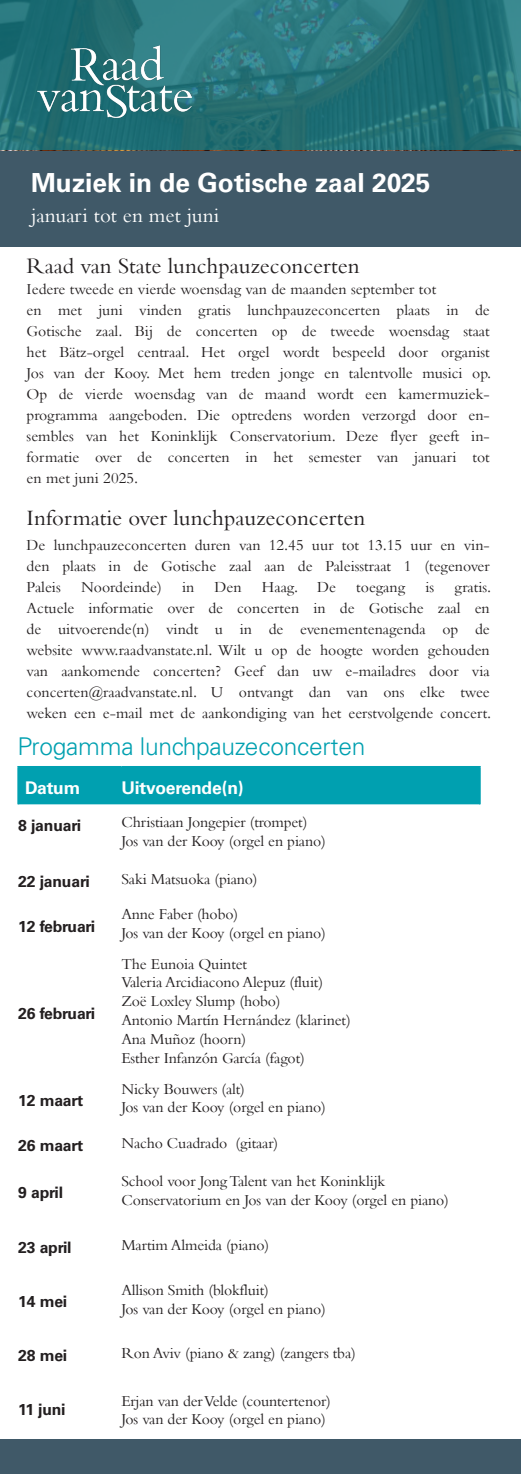
<style>
.page{position:relative;width:521px;height:1474px;background:#fff}
.page>*{position:absolute;margin:0;border:0;box-sizing:border-box;transform-origin:0 0}
.RVS_Titel_concert{font:700 26.25px "Univers LT Std";color:#fff}
.t1{font:300 24.5px "Univers LT Std";letter-spacing:-.01em;color:#00a0b0}
.RVS_Broodtekst_concert{font:22.75px "Bembo";color:#231f20}
.RVS_Subtitel_concert{font:21px "Bembo";color:#fff}
.t2{font:700 17.5px "Univers LT Std";letter-spacing:-.01em;color:#fff}
.RVS_Broodtekst_concert-2{font:15.75px/21px "Bembo";color:#231f20}
.t3{font:700 15.75px "Univers LT Std";letter-spacing:-.01em;color:#231f20}
</style>
<div class="page">
<div style="left:0;top:148px;width:521px;height:99px;background:#405968"></div>
<div style="left:19px;top:767px;width:460px;height:37px;background:#00a0b0"></div>
<hr style="left:17px;top:766px;width:104px;height:1px;background:#00a0b0">
<hr style="left:17px;top:767px;width:2px;height:37px;background:#00a0b0">
<hr style="left:121px;top:766px;width:360px;height:1px;background:#00a0b0">
<hr style="left:479px;top:767px;width:2px;height:37px;background:#00a0b0">
<div style="left:0;top:1439px;width:521px;height:34px;background:#405968"></div>
<svg style="left:0;top:0;width:521px;height:150px;background:#257278"></svg>
<img style="left:33px;top:43px;width:163px;height:76px">
<p class="RVS_Titel_concert" style="left:31px;top:167px;width:401px">Muziek in de Gotische zaal 2025</p>
<p class="RVS_Subtitel_concert" style="left:31px;top:202px;width:190px">januari tot en met juni</p>
<p class="RVS_Broodtekst_concert" style="left:27px;top:252px;width:334px">Raad van State lunchpauzeconcerten</p>
<p class="RVS_Broodtekst_concert-2" style="left:27px;top:278px;width:411px">Iedere tweede en vierde woensdag van de maanden september tot</p>
<p class="RVS_Broodtekst_concert-2" style="left:27px;top:299px;width:465px">en met juni vinden gratis lunchpauzeconcerten plaats in de</p>
<p class="RVS_Broodtekst_concert-2" style="left:27px;top:320px;width:465px">Gotische zaal. Bij de concerten op de tweede woensdag staat het Bätz-orgel centraal. Het orgel wordt bespeeld door organist</p>
<p class="RVS_Broodtekst_concert-2" style="left:27px;top:362px;width:466px">Jos van der Kooy. Met hem treden jonge en talentvolle musici op.</p>
<p class="RVS_Broodtekst_concert-2" style="left:27px;top:383px;width:465px;text-align:justify">Op de vierde woensdag van de maand wordt een kamermuziek&shy;programma aangeboden. Die optredens worden verzorgd door en&shy;sembles van het Koninklijk Conservatorium. Deze flyer geeft in&shy;formatie over de concerten in het semester van januari tot</p>
<p class="RVS_Broodtekst_concert-2" style="left:27px;top:467px;width:113px">en met juni 2025.</p>
<p class="RVS_Broodtekst_concert" style="left:27px;top:504px;width:340px">Informatie over lunchpauzeconcerten</p>
<p class="RVS_Broodtekst_concert-2" style="left:27px;top:534px;width:465px">De lunchpauzeconcerten duren van 12.45 uur tot 13.15 uur en vin&shy;den plaats in de Gotische zaal aan de Paleisstraat 1 (tegenover</p>
<p class="RVS_Broodtekst_concert-2" style="left:27px;top:576px;width:36px">Paleis</p>
<p class="RVS_Broodtekst_concert-2" style="left:81px;top:576px;width:82px">Noordeinde)</p>
<p class="RVS_Broodtekst_concert-2" style="left:182px;top:576px;width:14px">in</p>
<p class="RVS_Broodtekst_concert-2" style="left:215px;top:576px;width:29px">Den</p>
<p class="RVS_Broodtekst_concert-2" style="left:262px;top:576px;width:75px">Haag. De</p>
<p class="RVS_Broodtekst_concert-2" style="left:356px;top:576px;width:50px">toegang</p>
<p class="RVS_Broodtekst_concert-2" style="left:425px;top:576px;width:10px">is</p>
<p class="RVS_Broodtekst_concert-2" style="left:454px;top:576px;width:38px">gratis.</p>
<p class="RVS_Broodtekst_concert-2" style="left:27px;top:597px;width:465px">Actuele informatie over de concerten in de Gotische zaal en de uitvoerende(n) vindt u in de evenementenagenda op de</p>
<p class="RVS_Broodtekst_concert-2" style="left:27px;top:639px;width:465px">website www.raadvanstate.nl. Wilt u op de hoogte worden gehouden</p>
<p class="RVS_Broodtekst_concert-2" style="left:27px;top:660px;width:465px">van aankomende concerten? Geef dan uw e-mailadres door via</p>
<p class="RVS_Broodtekst_concert-2" style="left:27px;top:681px;width:465px">concerten@raadvanstate.nl. U ontvangt dan van ons elke twee</p>
<p class="RVS_Broodtekst_concert-2" style="left:27px;top:702px;width:466px">weken een e-mail met de aankondiging van het eerstvolgende concert.</p>
<p class="t1" style="left:17px;top:731px;width:349px">Progamma lunchpauzeconcerten</p>
<p class="t2" style="left:25px;top:778px;width:56px">Datum</p>
<p class="t2" style="left:121px;top:778px;width:124px">Uitvoerende(n)</p>
<p class="t3" style="left:18px;top:815px;width:64px">8 januari</p>
<p class="RVS_Broodtekst_concert-2" style="left:121px;top:811px;width:188px">Christiaan Jongepier (trompet)</p>
<p class="RVS_Broodtekst_concert-2" style="left:121px;top:830px;width:206px">Jos van der Kooy (orgel en piano)</p>
<p class="t3" style="left:18px;top:871px;width:73px">22 januari</p>
<p class="RVS_Broodtekst_concert-2" style="left:121px;top:867px;width:138px">Saki Matsuoka (piano)</p>
<p class="t3" style="left:18px;top:916px;width:79px">12 februari</p>
<p class="RVS_Broodtekst_concert-2" style="left:121px;top:903px;width:118px">Anne Faber (hobo)</p>
<p class="RVS_Broodtekst_concert-2" style="left:121px;top:922px;width:206px">Jos van der Kooy (orgel en piano)</p>
<p class="t3" style="left:18px;top:1003px;width:79px">26 februari</p>
<p class="t3" style="left:18px;top:1091px;width:67px">12 maart</p>
<p class="RVS_Broodtekst_concert-2" style="left:121px;top:952px;width:127px">The Eunoia Quintet</p>
<p class="RVS_Broodtekst_concert-2" style="left:121px;top:971px;width:203px">Valeria Arcidiacono Alepuz (fluit)</p>
<p class="RVS_Broodtekst_concert-2" style="left:121px;top:990px;width:161px">Zoë Loxley Slump (hobo)</p>
<p class="RVS_Broodtekst_concert-2" style="left:121px;top:1009px;width:231px">Antonio Martín Hernández (klarinet)</p>
<p class="RVS_Broodtekst_concert-2" style="left:121px;top:1028px;width:127px">Ana Muñoz (hoorn)</p>
<p class="RVS_Broodtekst_concert-2" style="left:121px;top:1047px;width:185px">Esther Infanzón García (fagot)</p>
<p class="RVS_Broodtekst_concert-2" style="left:121px;top:1077px;width:125px">Nicky Bouwers (alt)</p>
<p class="RVS_Broodtekst_concert-2" style="left:121px;top:1096px;width:206px">Jos van der Kooy (orgel en piano)</p>
<p class="t3" style="left:18px;top:1136px;width:67px">26 maart</p>
<p class="RVS_Broodtekst_concert-2" style="left:121px;top:1132px;width:158px">Nacho Cuadrado (gitaar)</p>
<p class="t3" style="left:18px;top:1183px;width:46px">9 april</p>
<p class="RVS_Broodtekst_concert-2" style="left:121px;top:1171px;width:329px;line-height:18.9px">School voor Jong Talent van het Koninklijk<br>Conservatorium en Jos van der Kooy (orgel en piano)</p>
<p class="t3" style="left:18px;top:1237px;width:55px">23 april</p>
<p class="RVS_Broodtekst_concert-2" style="left:121px;top:1233px;width:149px">Martim Almeida (piano)</p>
<p class="t3" style="left:18px;top:1292px;width:51px">14 mei</p>
<p class="RVS_Broodtekst_concert-2" style="left:121px;top:1278px;width:149px">Allison Smith (blokfluit)</p>
<p class="RVS_Broodtekst_concert-2" style="left:121px;top:1297px;width:206px">Jos van der Kooy (orgel en piano)</p>
<p class="t3" style="left:18px;top:1346px;width:51px">28 mei</p>
<p class="RVS_Broodtekst_concert-2" style="left:121px;top:1342px;width:236px">Ron Aviv (piano &amp; zang) (zangers tba)</p>
<p class="t3" style="left:18px;top:1400px;width:49px">11 juni</p>
<p class="RVS_Broodtekst_concert-2" style="left:121px;top:1389px;width:211px">Erjan van der Velde (countertenor)</p>
<p class="RVS_Broodtekst_concert-2" style="left:121px;top:1408px;width:206px">Jos van der Kooy (orgel en piano)</p>
</div>
